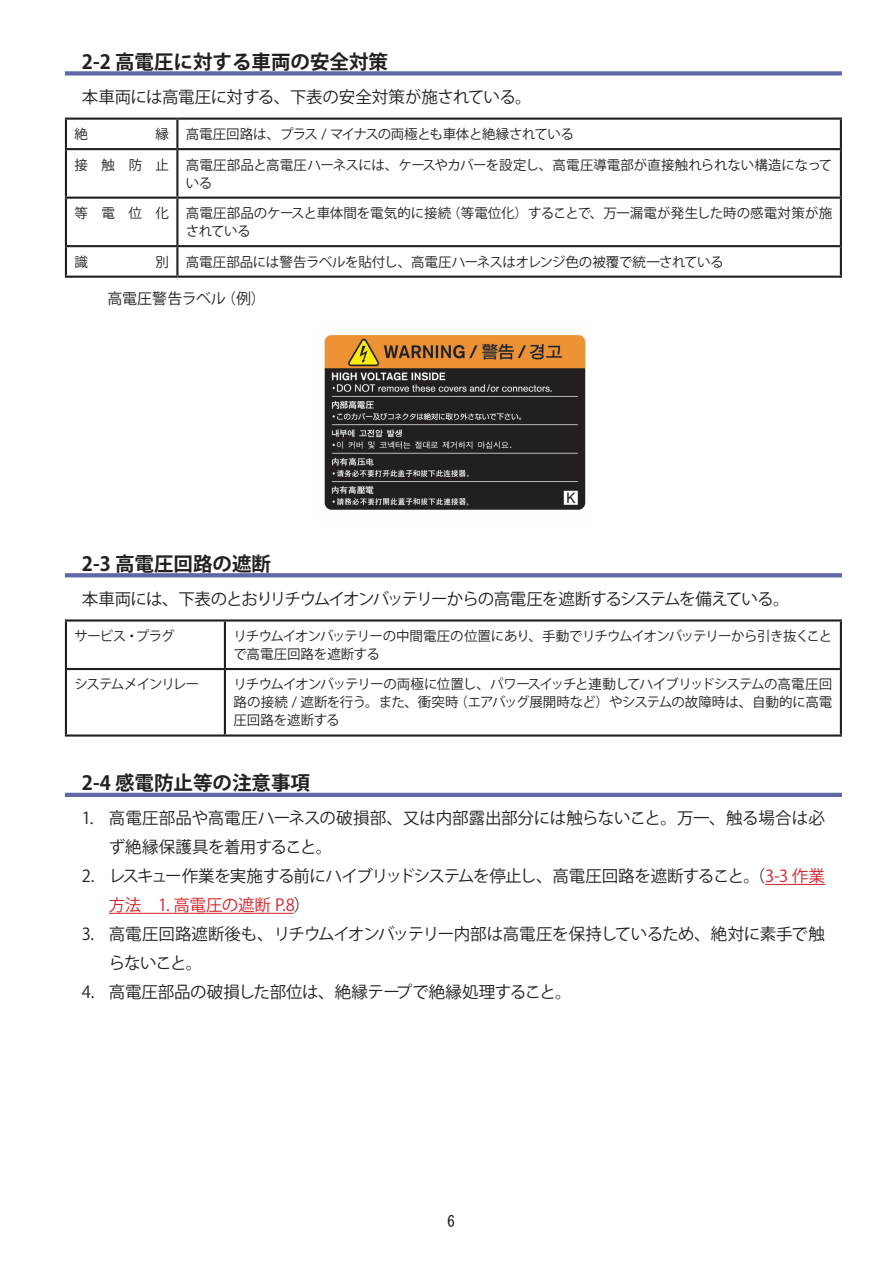
<style>
.page{position:relative;width:893px;height:1263px;background:#fff}
.page>*{position:absolute;margin:0;border:0;box-sizing:border-box;transform-origin:0 0}
._1-1_タイトル{font:700 19.5px "Koz Go Pro";color:#231f20}
._1-1_本文{font:16.5px "Koz Go Pro";letter-spacing:-.03em;color:#231f20}
._1-1_本文-2{font:16.5px "Koz Go Pro";letter-spacing:-.06em;color:#231f20}
._1-1_本文-3{font:16.5px "Koz Go Pro";letter-spacing:-.07em;color:#231f20}
._1-1_本文-4{font:16.5px "Koz Go Pro";letter-spacing:-.015em;color:#d1232a}
.t1{font:15.75px "MS Gothic";color:#231f20}
.イラストタイトル{font:15px "Koz Go Pro";letter-spacing:-.015em;color:#231f20}
.表文字{font:13.5px "Koz Go Pro";letter-spacing:-.03em;color:#231f20}
.表文字-2{font:13.5px/18px "Koz Go Pro";letter-spacing:-.005em;color:#231f20}
.表文字-3{font:13.5px "Koz Go Pro";letter-spacing:-.07em;color:#231f20}
.表文字-4{font:13.5px "Koz Go Pro";letter-spacing:-.06em;color:#231f20}
.表文字-5{font:13.5px "Koz Go Pro";color:#231f20}
.表文字-6{font:13.5px "Koz Go Pro";letter-spacing:-.08em;color:#231f20}
.s1{color:#d1232a}
.s2{color:#231f20}
</style>
<div class="page">
<div style="left:65px;top:71px;width:777px;height:5px;background:#6168a7"></div>
<svg style="left:65px;top:573px;width:777px;height:4px;background:#676eaa"></svg>
<hr style="left:65px;top:793px;width:777px;height:4px;background:#6168a7">
<hr style="left:765px;top:884px;width:60px;height:1px;background:#d1232a">
<hr style="left:109px;top:913px;width:185px;height:1px;background:#d1232a">
<svg style="left:67px;top:120px;width:773px;height:156px"></svg>
<hr style="left:176px;top:120px;width:2px;height:28px;background:#231f20">
<hr style="left:65px;top:148px;width:112px;height:2px;background:#231f20">
<hr style="left:177px;top:148px;width:665px;height:2px;background:#231f20">
<hr style="left:176px;top:150px;width:2px;height:47px;background:#231f20">
<hr style="left:65px;top:197px;width:112px;height:2px;background:#231f20">
<hr style="left:177px;top:197px;width:665px;height:2px;background:#231f20">
<hr style="left:176px;top:199px;width:2px;height:46px;background:#231f20">
<hr style="left:65px;top:245px;width:112px;height:2px;background:#231f20">
<hr style="left:177px;top:245px;width:665px;height:2px;background:#231f20">
<hr style="left:176px;top:247px;width:2px;height:29px;background:#231f20">
<hr style="left:65px;top:118px;width:112px;height:2px;background:#231f20">
<hr style="left:65px;top:120px;width:2px;height:28px;background:#231f20">
<hr style="left:177px;top:118px;width:665px;height:2px;background:#231f20">
<hr style="left:840px;top:120px;width:2px;height:28px;background:#231f20">
<hr style="left:65px;top:150px;width:2px;height:47px;background:#231f20">
<hr style="left:840px;top:150px;width:2px;height:47px;background:#231f20">
<hr style="left:65px;top:199px;width:2px;height:46px;background:#231f20">
<hr style="left:840px;top:199px;width:2px;height:46px;background:#231f20">
<hr style="left:65px;top:247px;width:2px;height:29px;background:#231f20">
<hr style="left:840px;top:247px;width:2px;height:29px;background:#231f20">
<hr style="left:65px;top:276px;width:112px;height:2px;background:#231f20">
<hr style="left:177px;top:276px;width:665px;height:2px;background:#231f20">
<svg style="left:67px;top:621px;width:773px;height:113px"></svg>
<hr style="left:224px;top:621px;width:2px;height:47px;background:#231f20">
<hr style="left:65px;top:668px;width:160px;height:2px;background:#231f20">
<hr style="left:225px;top:668px;width:617px;height:2px;background:#231f20">
<hr style="left:224px;top:670px;width:2px;height:64px;background:#231f20">
<hr style="left:65px;top:734px;width:160px;height:3px;background:#231f20">
<hr style="left:225px;top:734px;width:617px;height:3px;background:#231f20">
<hr style="left:65px;top:619px;width:160px;height:2px;background:#231f20">
<hr style="left:65px;top:621px;width:2px;height:47px;background:#231f20">
<hr style="left:225px;top:619px;width:617px;height:2px;background:#231f20">
<hr style="left:840px;top:621px;width:2px;height:47px;background:#231f20">
<hr style="left:65px;top:670px;width:2px;height:64px;background:#231f20">
<hr style="left:840px;top:670px;width:2px;height:64px;background:#231f20">
<img style="left:324px;top:335px;width:262px;height:175px">
<p class="_1-1_タイトル" style="left:82px;top:49px;width:308px">2-2 高電圧に対する車両の安全対策</p>
<p class="_1-1_本文" style="left:82px;top:86px;width:451px">本車両には高電圧に対する、下表の安全対策が施されている。</p>
<p class="表文字" style="left:186px;top:125px;width:389px">高電圧回路は、プラス / マイナスの両極とも車体と絶縁されている</p>
<p class="表文字" style="left:74px;top:125px;width:15px">絶</p>
<p class="表文字" style="left:155px;top:125px;width:15px">縁</p>
<p class="表文字" style="left:74px;top:156px;width:96px">接触防止</p>
<p class="表文字" style="left:74px;top:204px;width:96px">等電位化</p>
<p class="表文字" style="left:74px;top:253px;width:15px">識</p>
<p class="表文字" style="left:155px;top:253px;width:15px">別</p>
<p class="表文字" style="left:186px;top:156px;width:648px">高電圧部品と高電圧ハーネスには、ケースやカバーを設定し、高電圧導電部が直接触れられない構造になって</p>
<p class="表文字" style="left:186px;top:174px;width:28px">いる</p>
<p class="表文字-5" style="left:447px;top:204px;width:386px">（等電位化）することで、万一漏電が発生した時の感電対策が施</p>
<p class="表文字-2" style="left:186px;top:204px;width:267px">高電圧部品のケースと車体間を電気的に接続</p>
<p class="表文字" style="left:186px;top:222px;width:66px">されている</p>
<p class="表文字" style="left:186px;top:253px;width:539px">高電圧部品には警告ラベルを貼付し、高電圧ハーネスはオレンジ色の被覆で統一されている</p>
<p class="イラストタイトル" style="left:107px;top:288px;width:120px">高電圧警告ラベル</p>
<p class="イラストタイトル" style="left:221px;top:288px;width:46px">（例(</p>
<p class="_1-1_タイトル" style="left:82px;top:551px;width:191px">2-3 高電圧回路の遮断</p>
<p class="_1-1_本文-3" style="left:82px;top:588px;width:709px">本車両には、下表のとおりリチウムイオンバッテリーからの高電圧を遮断するシステムを備えている。</p>
<p class="表文字-3" style="left:233px;top:627px;width:600px">リチウムイオンバッテリーの中間電圧の位置にあり、手動でリチウムイオンバッテリーから引き抜くこと</p>
<p class="表文字" style="left:136px;top:627px;width:40px">プラグ</p>
<p class="表文字" style="left:74px;top:627px;width:66px">サービス・</p>
<p class="表文字-6" style="left:74px;top:676px;width:127px">システムメインリレー</p>
<p class="表文字-2" style="left:233px;top:645px;width:148px">で高電圧回路を遮断する</p>
<p class="表文字-4" style="left:233px;top:676px;width:600px">リチウムイオンバッテリーの両極に位置し、パワースイッチと連動してハイブリッドシステムの高電圧回</p>
<p class="表文字" style="left:454px;top:694px;width:379px">（エアバッグ展開時など）やシステムの故障時は、自動的に高電</p>
<p class="表文字-2" style="left:233px;top:694px;width:227px">路の接続 / 遮断を行う。また、衝突時圧回路を遮断する</p>
<p class="_1-1_タイトル" style="left:82px;top:771px;width:230px">2-4 感電防止等の注意事項</p>
<p class="_1-1_本文" style="left:109px;top:807px;width:717px">高電圧部品や高電圧ハーネスの破損部、又は内部露出部分には触らないこと。万一、触る場合は必</p>
<p class="_1-1_本文" style="left:82px;top:807px;width:13px">11</p>
<p class="_1-1_本文" style="left:82px;top:865px;width:12px">22</p>
<p class="_1-1_本文" style="left:82px;top:923px;width:12px">33</p>
<p class="_1-1_本文" style="left:82px;top:981px;width:12px">44</p>
<p class="_1-1_本文" style="left:109px;top:836px;width:225px">ず絶縁保護具を着用すること。</p>
<p class="_1-1_本文-2" style="left:109px;top:865px;width:717px">レスキュー作業を実施する前にハイブリッドシステムを停止し、高電圧回路を遮断すること。（<span class="s1">3-3 作業</span></p>
<p class="_1-1_本文-4" style="left:109px;top:894px;width:203px">方法　1. 高電圧の遮断 P. 8<span class="s2">(</span></p>
<p class="_1-1_本文" style="left:109px;top:923px;width:717px">高電圧回路遮断後も、リチウムイオンバッテリー内部は高電圧を保持しているため、絶対に素手で触</p>
<p class="_1-1_本文" style="left:109px;top:952px;width:95px">らないこと。</p>
<p class="_1-1_本文" style="left:109px;top:981px;width:464px">高電圧部品の破損した部位は、絶縁テープで絶縁処理すること。</p>
<p class="t1" style="left:447px;top:1213px;width:9px">6</p>
</div>
